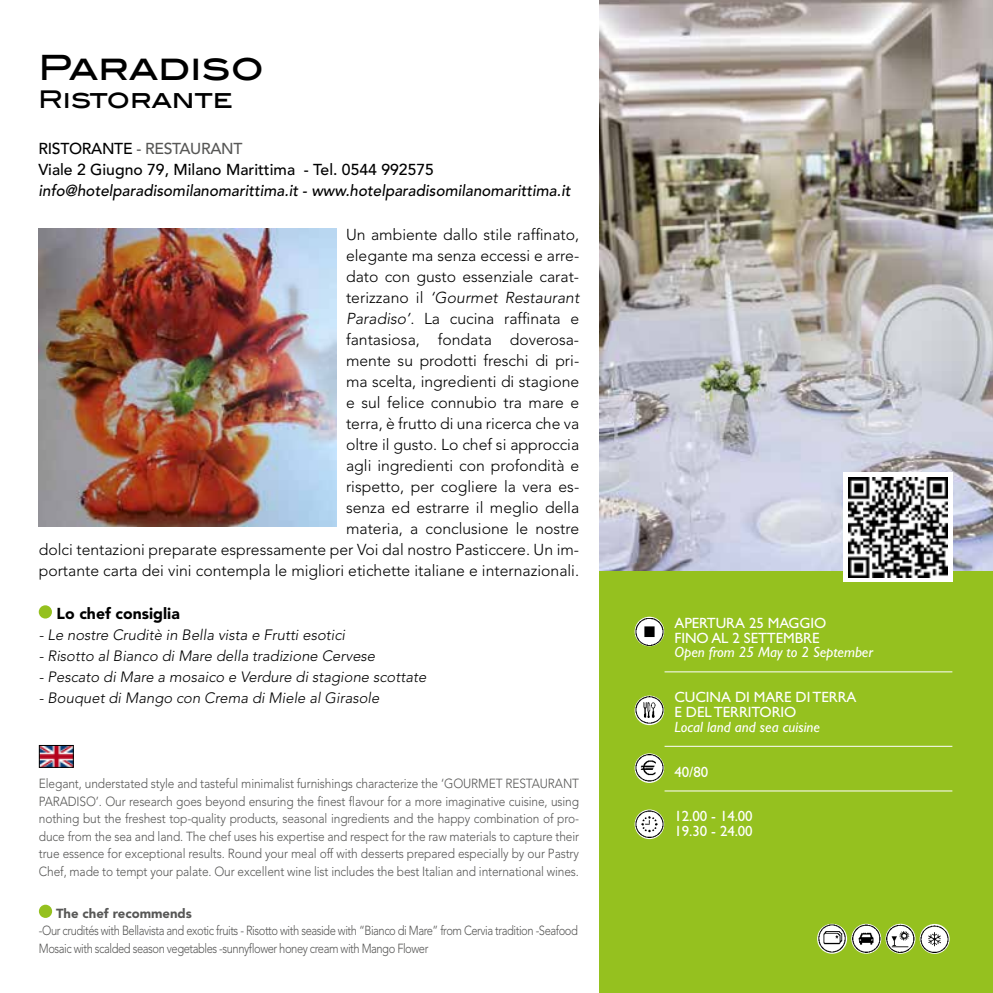
<style>
.page{position:relative;width:993px;height:993px;background:#fff}
.page>*{position:absolute;margin:0;border:0;box-sizing:border-box;transform-origin:0 0}
.t1{font:500 35px "Blair ITC";letter-spacing:-.01em;color:#000}
.t2{font:500 24.5px "Blair ITC";letter-spacing:-.01em;color:#000}
.t3{font:300 15.75px/21px "Avenir";color:#000;text-align:right}
.t4{font:italic 500 15.75px "Avenir";color:#000}
.t5{font:500 15.75px/21px "Avenir";color:#000}
.t6{font:900 15.75px "Avenir";color:#000}
.t7{font:italic 300 14.88px "Avenir";color:#000}
.t8{font:14.88px/14.9px "Gill Sans Std";letter-spacing:-.005em;color:#fff}
.t9{font:italic 14.88px "Gill Sans Std";letter-spacing:-.005em;color:#fff}
.t10{font:300 13.12px/17.5px "Avenir";letter-spacing:-.04em;color:#575756;text-align:justify;scale:.91 1}
.t11{font:300 13.12px/17.5px "Avenir";letter-spacing:-.04em;color:#575756;scale:.85 1}
.t12{font:900 13.12px "Avenir";color:#575756}
.s1{color:#575756}
.s2{font-style:italic}
</style>
<div class="page">
<div style="left:39px;top:605px;width:13px;height:13px;background:#95c11f;border-radius:50%"></div>
<div style="left:599px;top:0;width:393px;height:992px;background:#95c11f"></div>
<img style="left:816px;top:923px;width:30px;height:30px;border-radius:15px">
<img style="left:851px;top:923px;width:30px;height:30px;border-radius:15px">
<img style="left:885px;top:923px;width:30px;height:30px;border-radius:15px">
<img style="left:919px;top:923px;width:30px;height:30px;border-radius:15px">
<hr style="left:664px;top:671px;width:288px;height:1px;background:#fff">
<hr style="left:664px;top:745px;width:288px;height:1px;background:#fff">
<hr style="left:664px;top:790px;width:288px;height:1px;background:#fff">
<img style="left:634px;top:616px;width:30px;height:30px;border-radius:15px">
<img style="left:634px;top:695px;width:30px;height:29px;border-radius:15px">
<img style="left:634px;top:753px;width:30px;height:29px;border-radius:15px">
<img style="left:634px;top:809px;width:30px;height:29px;border-radius:15px">
<img style="left:38px;top:228px;width:298px;height:298px">
<div style="left:39px;top:904px;width:13px;height:13px;background:#95c11f;border-radius:50%"></div>
<img style="left:41px;top:747px;width:30px;height:18px">
<div style="left:39px;top:745px;width:34px;height:22px;border:1px solid #000"></div>
<img style="left:599px;top:0;width:393px;height:570px">
<div style="left:842px;top:472px;width:110px;height:109px;background:#fff"></div>
<img style="left:848px;top:477px;width:99px;height:100px">
<h1 class="t1" style="left:38px;top:46px;width:227px">Paradiso</h1>
<h2 class="t2" style="left:38px;top:84px;width:196px">Ristorante</h2>
<p class="t5" style="left:39px;top:138px;width:397px">RISTORANTE <span class="s1">- RESTAURANT<br></span>Viale 2 Giugno 79, Milano Marittima - Tel. 0544 992575</p>
<p class="t4" style="left:39px;top:181px;width:533px">info@hotelparadisomilanomarittima.it - www.hotelparadisomilanomarittima.it</p>
<p class="t3" style="left:39px;top:224px;width:542px">Un ambiente dallo stile raffinato,<br>elegante ma senza eccessi e arre-<br>dato con gusto essenziale carat-<br>terizzano il <span class="s2">‘Gourmet Restaurant<br>Paradiso’</span>. La cucina raffinata e<br>fantasiosa, fondata doverosa-<br>mente su prodotti freschi di pri-<br>ma scelta, ingredienti di stagione<br>e sul felice connubio tra mare e<br>terra, è frutto di una ricerca che va<br>oltre il gusto. Lo chef si approccia<br>agli ingredienti con profondità e<br>rispetto, per cogliere la vera es-<br>senza ed estrarre il meglio della<br>materia, a conclusione le nostre<br>dolci tentazioni preparate espressamente per Voi dal nostro Pasticcere. Un im&shy;portante carta dei vini contempla le migliori etichette italiane e internazionali.</p>
<p class="t6" style="left:57px;top:603px;width:125px">Lo chef consiglia</p>
<p class="t7" style="left:39px;top:625px;width:308px">- Le nostre Cruditè in Bella vista e Frutti esotici</p>
<p class="t7" style="left:39px;top:646px;width:338px">- Risotto al Bianco di Mare della tradizione Cervese</p>
<p class="t7" style="left:39px;top:667px;width:389px">- Pescato di Mare a mosaico e Verdure di stagione scottate</p>
<p class="t7" style="left:39px;top:688px;width:342px">- Bouquet di Mango con Crema di Miele al Girasole</p>
<p class="t10" style="left:39px;top:774px;width:595px">Elegant, understated style and tasteful minimalist furnishings characterize the ‘GOURMET RESTAURANT PARADISO’. Our research goes beyond ensuring the finest flavour for a more imaginative cuisine, using nothing but the freshest top-quality products, seasonal ingredients and the happy combination of pro&shy;duce from the sea and land. The chef uses his expertise and respect for the raw materials to capture their true essence for exceptional results. Round your meal off with desserts prepared especially by our Pastry Chef, made to tempt your palate. Our excellent wine list includes the best Italian and international wines.</p>
<p class="t12" style="left:56px;top:905px;width:137px">The chef recommends</p>
<p class="t11" style="left:39px;top:921px;width:635px">-Our crudités with Bellavista and exotic fruits - Risotto with seaside with “Bianco di Mare” from Cervia tradition -Seafood<br>Mosaic with scalded season vegetables -sunnyflower honey cream with Mango Flower</p>
<p class="t8" style="left:674px;top:615px;width:153px">APERTURA 25 MAGGIO<br>FINO AL 2 SETTEMBRE</p>
<p class="t9" style="left:674px;top:643px;width:200px">Open from 25 May to 2 September</p>
<p class="t8" style="left:674px;top:689px;width:183px">CUCINA DI MARE DI TERRA<br>E DEL TERRITORIO</p>
<p class="t9" style="left:674px;top:718px;width:147px">Local land and sea cuisine</p>
<p class="t8" style="left:674px;top:763px;width:35px">40/80</p>
<p class="t8" style="left:674px;top:808px;width:80px">12.00 - 14.00<br>19.30 - 24.00</p>
</div>
